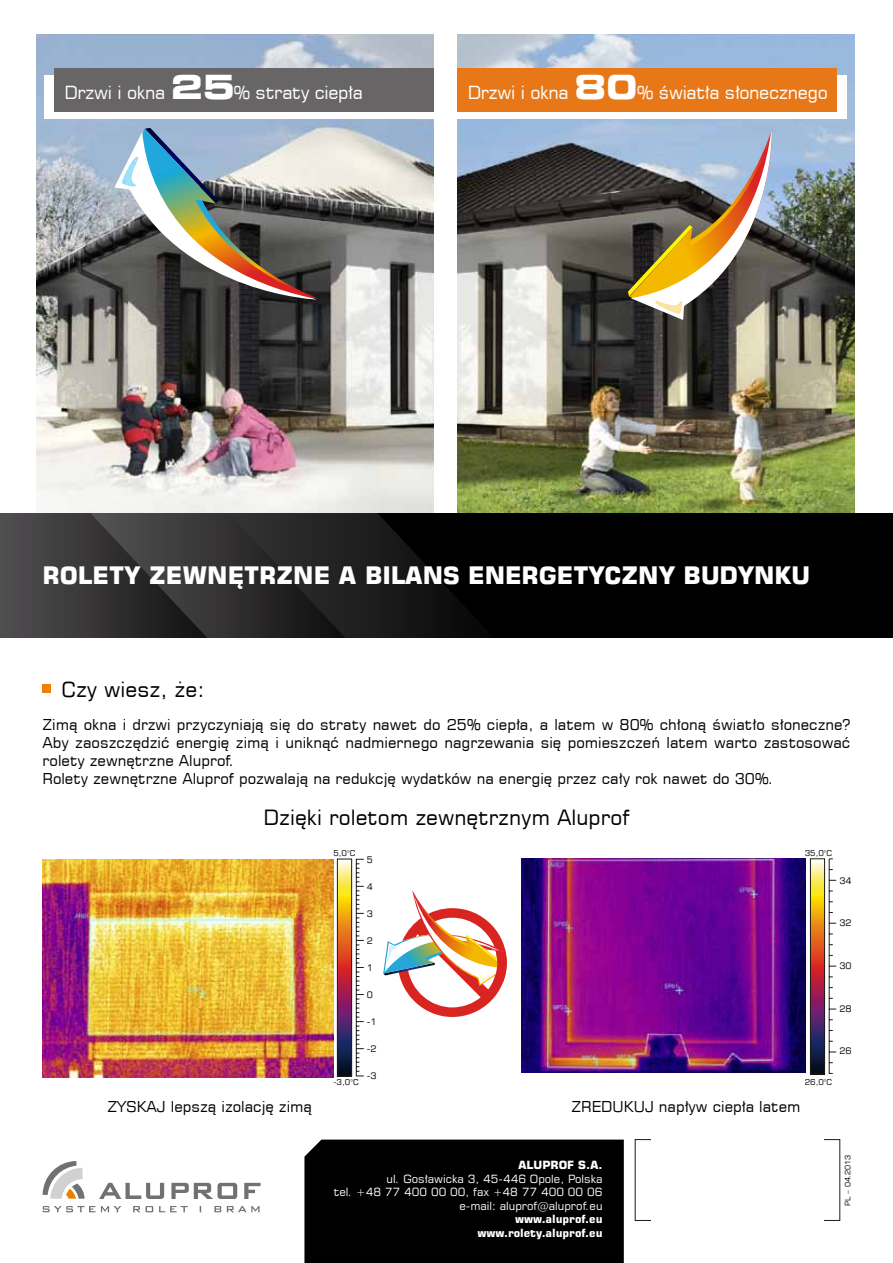
<style>
.page{position:relative;width:893px;height:1263px;background:#fff}
.page>*{position:absolute;margin:0;border:0;box-sizing:border-box;transform-origin:0 0}
.t1{font:24px "Square 721 EU Bold";color:#fff}
.t2{font:21px "Square 721 EU Normal";color:#000}
.t3{font:18px "Square 721 EU Normal";letter-spacing:-.02em;color:#fff}
.t4{font:15px/18px "Square 721 EU Normal";color:#000}
.t5{font:10.5px/13.5px "Square 721 PL";color:#fff;text-align:right}
.t6{font:700 10.5px/13.5px "Square 721 PL";color:#fff;text-align:right}
.t7{font:9px "Square 721 EU Normal";color:#000}
.t8{font:7.5px "Square 721 PL";color:#000}
.t9{font:7.5px "Square 721 EU Normal";color:#000}
.s1{font-family:"Square 721 Ex EU Bold";font-size:33px}
</style>
<div class="page">
<img style="left:36px;top:34px;width:398px;height:479px">
<img style="left:457px;top:34px;width:398px;height:479px">
<div style="left:0;top:513px;width:893px;height:125px;background:#000"></div>
<svg style="left:355px;top:513px;width:114px;height:125px"></svg>
<svg style="left:0;top:513px;width:355px;height:125px;background:#343233"></svg>
<div style="left:304px;top:1139px;width:320px;height:124px;background:#000"></div>
<svg style="left:356px;top:859px;width:8px;height:217px"></svg>
<svg style="left:339px;top:861px;width:11px;height:214px;background:#a66143"></svg>
<div style="left:337px;top:859px;width:15px;height:218px;border:1px solid #1f1a17"></div>
<hr style="left:829px;top:859px;width:1px;height:215px;background:#1f1a17">
<svg style="left:812px;top:861px;width:11px;height:211px;background:#a66143"></svg>
<div style="left:810px;top:858px;width:15px;height:216px;border:1px solid #1f1a17"></div>
<img style="left:522px;top:858px;width:284px;height:215px">
<img style="left:43px;top:859px;width:291px;height:218px">
<svg style="left:114px;top:129px;width:205px;height:171px;background:#838886"></svg>
<img style="left:121px;top:157px;width:18px;height:31px">
<svg style="left:628px;top:128px;width:147px;height:192px;background:#8e8677"></svg>
<img style="left:655px;top:299px;width:28px;height:15px">
<div style="left:44px;top:75px;width:802px;height:43px;background:#fff"></div>
<div style="left:54px;top:69px;width:380px;height:43px;background:#676565"></div>
<div style="left:457px;top:69px;width:380px;height:43px;background:#e87817"></div>
<svg style="left:635px;top:1139px;width:205px;height:82px"></svg>
<div style="left:43px;top:684px;width:8px;height:9px;background:#ee7f00"></div>
<svg style="left:43px;top:1161px;width:42px;height:38px"></svg>
<svg style="left:99px;top:1183px;width:65px;height:16px"></svg>
<svg style="left:171px;top:1183px;width:66px;height:16px"></svg>
<svg style="left:244px;top:1183px;width:17px;height:16px"></svg>
<svg style="left:43px;top:1206px;width:217px;height:6px"></svg>
<svg style="left:383px;top:890px;width:124px;height:127px"></svg>
<p class="t3" style="left:64px;top:82px;width:300px">Drzwi i okna <span class="s1">25</span>% straty ciepła</p>
<p class="t3" style="left:468px;top:82px;width:362px">Drzwi i okna <span class="s1">80</span>% światła słonecznego</p>
<h1 class="t1" style="left:43px;top:560px;width:769px">ROLETY ZEWNĘTRZNE A BILANS ENERGETYCZNY BUDYNKU</h1>
<h2 class="t2" style="left:62px;top:676px;width:144px">Czy wiesz, że:</h2>
<p class="t4" style="left:43px;top:715px;width:809px">Zimą okna i drzwi przyczyniają się do straty nawet do 25% ciepła, a latem w 80% chłoną światło słoneczne?<br>Aby zaoszczędzić energię zimą i uniknąć nadmiernego nagrzewania się pomieszczeń latem warto zastosować rolety zewnętrzne Aluprof.<br>Rolety zewnętrzne Aluprof pozwalają na redukcję wydatków na energię przez cały rok nawet do 30%.</p>
<h2 class="t2" style="left:264px;top:804px;width:367px">Dzięki roletom zewnętrznym Aluprof</h2>
<p class="t8" style="left:333px;top:848px;width:23px">5,0°C</p>
<p class="t8" style="left:805px;top:848px;width:29px">35,0°C</p>
<p class="t7" style="left:367px;top:854px;width:8px">5</p>
<p class="t7" style="left:367px;top:881px;width:8px">4</p>
<p class="t7" style="left:367px;top:908px;width:8px">3</p>
<p class="t7" style="left:367px;top:935px;width:8px">2</p>
<p class="t7" style="left:367px;top:962px;width:8px">1</p>
<p class="t7" style="left:367px;top:989px;width:8px">0</p>
<p class="t7" style="left:367px;top:1016px;width:11px">-1</p>
<p class="t7" style="left:367px;top:1043px;width:11px">-2</p>
<p class="t7" style="left:367px;top:1070px;width:11px">-3</p>
<p class="t8" style="left:333px;top:1077px;width:27px">-3,0°C</p>
<p class="t8" style="left:805px;top:1077px;width:29px">26,0°C</p>
<p class="t4" style="left:107px;top:1098px;width:206px">ZYSKAJ lepszą izolację zimą</p>
<p class="t4" style="left:571px;top:1098px;width:230px">ZREDUKUJ napływ ciepła latem</p>
<p class="t7" style="left:839px;top:875px;width:14px">34</p>
<p class="t7" style="left:839px;top:917px;width:14px">32</p>
<p class="t7" style="left:839px;top:960px;width:14px">30</p>
<p class="t7" style="left:839px;top:1003px;width:14px">28</p>
<p class="t7" style="left:839px;top:1045px;width:14px">26</p>
<p class="t6" style="left:518px;top:1158px;width:86px">ALUPROF S.A.</p>
<p class="t5" style="left:334px;top:1172px;width:270px">ul. Gosławicka 3, 45-446 Opole, Polska<br>tel. +48 77 400 00 00, fax +48 77 400 00 06 e-mail: aluprof@aluprof.eu</p>
<p class="t6" style="left:477px;top:1212px;width:127px">www.aluprof.eu www.rolety.aluprof.eu</p>
<p class="t9" style="left:843px;top:1206px;width:53px;rotate:-90deg">PL – 04.2013</p>
</div>
